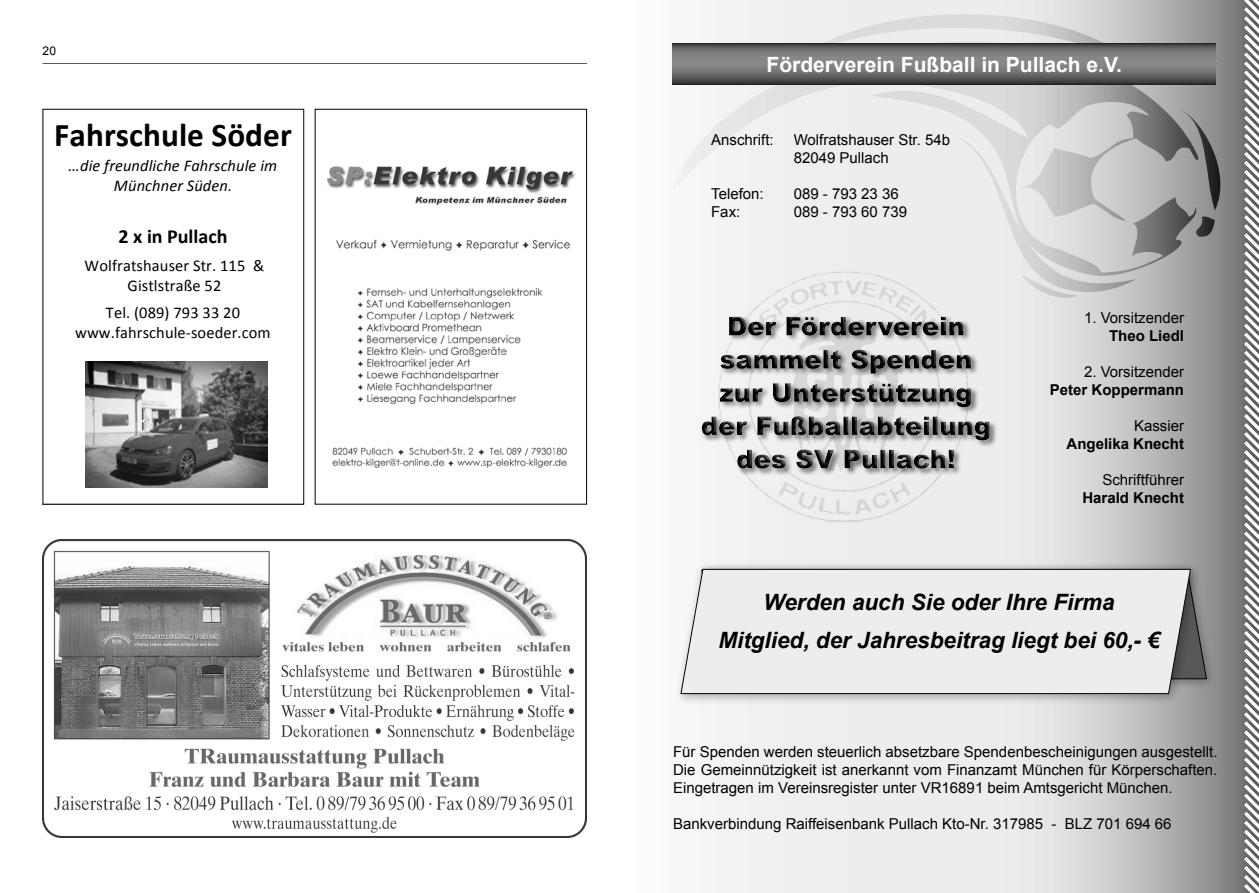
<style>
.page{position:relative;width:1259px;height:893px;background:#fff}
.page>*{position:absolute;margin:0;border:0;box-sizing:border-box;transform-origin:0 0}
.t1{font:700 33.3px "Calibri";color:#000}
.t2{font:italic 700 22.5px/37.5px "Arial";color:#000;text-align:center}
.t3{font:700 21px "Arial";color:#fff}
.t4{font:700 19.95px "Calibri";color:#000}
.t5{font:16.35px/20.1px "Calibri";letter-spacing:.01em;color:#000;text-align:center}
.t6{font:italic 16.35px/20.4px "Calibri";letter-spacing:.01em;color:#000;text-align:center}
.t7{font:15px/18px "Arial";color:#000}
.t8{font:700 15px "Arial";color:#000}
.t9{font:12px "Arial";color:#000}
</style>
<div class="page">
<img style="left:43px;top:540px;width:544px;height:297px">
<img style="left:327px;top:166px;width:249px;height:303px">
<div style="left:315px;top:109px;width:272px;height:396px;border:1px solid #000"></div>
<img style="left:85px;top:362px;width:182px;height:125px">
<div style="left:43px;top:109px;width:261px;height:396px;border:1px solid #000"></div>
<svg style="left:705px;top:1px;width:533px;height:892px;background:#cfcfcf"></svg>
<div style="left:1238px;top:0;width:21px;height:893px;background:#767575"></div>
<svg style="left:1244px;top:0;width:15px;height:893px"></svg>
<svg style="left:806px;top:13px;width:340px;height:17px;background:#dedede"></svg>
<svg style="left:672px;top:30px;width:529px;height:249px;fill:#ededed"></svg>
<svg style="left:1179px;top:109px;width:42px;height:129px;background:#7e7e7d"></svg>
<svg style="left:953px;top:135px;width:183px;height:164px;background:#d8d8d8"></svg>
<hr style="left:672px;top:63px;width:544px;height:1px;background:#585757">
<hr style="left:43px;top:63px;width:544px;height:1px;background:#585757">
<img style="left:704px;top:266px;width:283px;height:267px">
<svg style="left:673px;top:43px;width:542px;height:42px;background:#6a6a69"></svg>
<div style="left:695px;top:563px;width:522px;height:127px;background:#000;opacity:.3"></div>
<div style="left:700px;top:315px;width:297px;height:161px;background:#000;opacity:.5"></div>
<div style="left:697px;top:313px;width:295px;height:160px;background:#000;opacity:.5"></div>
<div style="left:674px;top:562px;width:527px;height:143px;background:#000;opacity:.3"></div>
<div style="left:680px;top:569px;width:511px;height:125px;background:#ededed"></div>
<p class="t9" style="left:43px;top:43px;width:15px">20</p>
<h1 class="t1" style="left:54px;top:114px;width:239px">Fahrschule Söder</h1>
<p class="t6" style="left:69px;top:154px;width:210px">…die freundliche Fahrschule im<br>Münchner Süden.</p>
<h3 class="t4" style="left:119px;top:224px;width:110px">2 x in Pullach</h3>
<p class="t5" style="left:85px;top:255px;width:181px">Wolfratshauser Str. 115 &amp;<br>Gistlstraße 52</p>
<p class="t5" style="left:75px;top:302px;width:197px">Tel. (089) 793 33 20 www.fahrschule--‐soeder.com</p>
<h3 class="t3" style="left:766px;top:50px;width:357px">Förderverein Fußball in Pullach e.V.</h3>
<p class="t7" style="left:711px;top:131px;width:64px">Anschrift:</p>
<p class="t7" style="left:793px;top:131px;width:158px">Wolfratshauser Str. 54b<br>82049 Pullach</p>
<p class="t7" style="left:711px;top:185px;width:54px">Telefon:</p>
<p class="t7" style="left:793px;top:185px;width:107px">089 - 793 23 36</p>
<p class="t7" style="left:711px;top:203px;width:31px">Fax:</p>
<p class="t7" style="left:793px;top:203px;width:115px">089 - 793 60 739</p>
<p class="t7" style="left:1084px;top:309px;width:102px">1. Vorsitzender</p>
<p class="t8" style="left:1109px;top:326px;width:77px">Theo Liedl</p>
<p class="t7" style="left:1084px;top:363px;width:102px">2. Vorsitzender</p>
<p class="t8" style="left:1050px;top:380px;width:136px">Peter Koppermann</p>
<p class="t7" style="left:1134px;top:417px;width:52px">Kassier</p>
<p class="t8" style="left:1066px;top:434px;width:119px">Angelika Knecht</p>
<p class="t7" style="left:1102px;top:471px;width:83px">Schriftführer</p>
<p class="t8" style="left:1082px;top:488px;width:103px">Harald Knecht</p>
<h2 class="t2" style="left:718px;top:584px;width:443px">Werden auch Sie oder Ihre Firma<br>Mitglied, der Jahresbeitrag liegt bei 60,- €</h2>
<p class="t7" style="left:673px;top:742px;width:546px;text-align:justify">Für Spenden werden steuerlich absetzbare Spendenbescheinigungen ausgestellt.<br>Die Gemeinnützigkeit ist anerkannt vom Finanzamt München für Körperschaften.<br>Eingetragen im Vereinsregister unter VR16891 beim Amtsgericht München.</p>
<p class="t7" style="left:673px;top:814px;width:500px">Bankverbindung Raiffeisenbank Pullach Kto-Nr. 317985 - BLZ 701 694 66</p>
</div>
